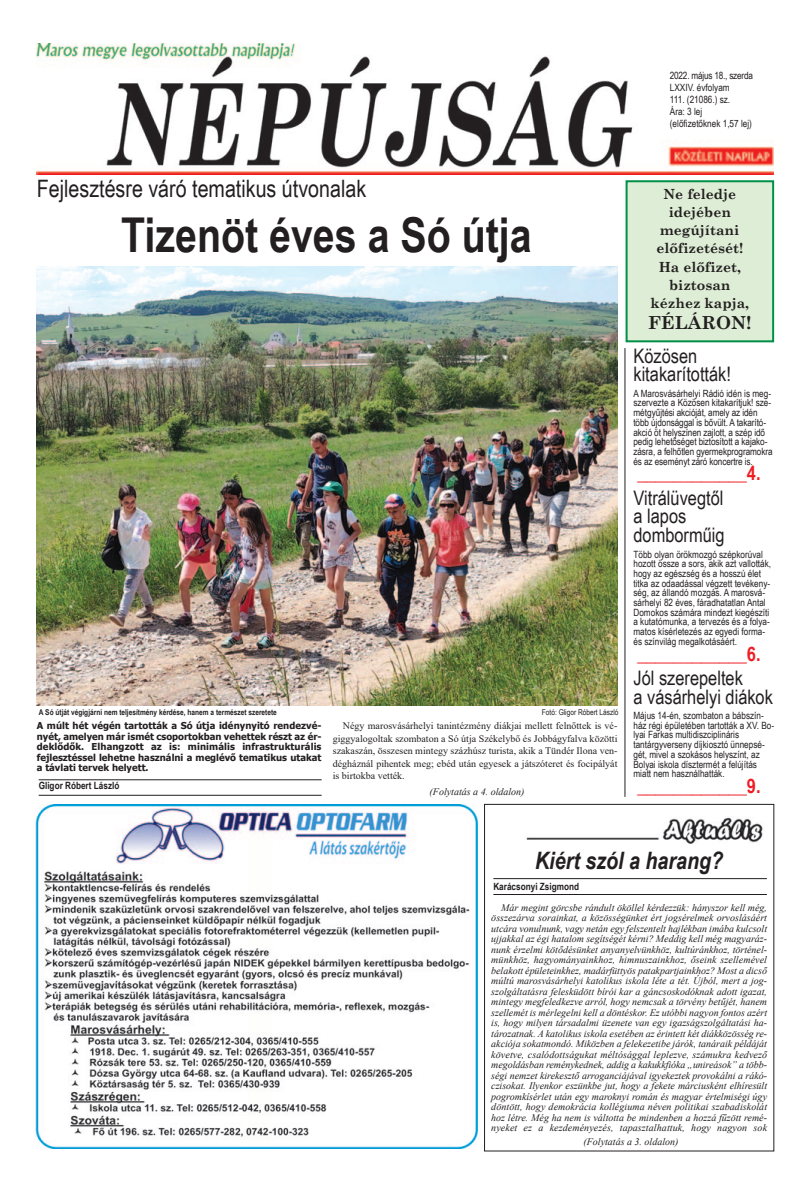
<style>
.page{position:relative;width:811px;height:1191px;background:#fff}
.page>*{position:absolute;margin:0;border:0;box-sizing:border-box;transform-origin:0 0}
.t1{font:700 48px "Arial Narrow";color:#231f20}
.t2{font:24px "Arial Narrow";color:#231f20}
.t3{font:italic 700 24px "Arial Narrow";color:#231f20}
.t4{font:20px/18.7px "Arial Narrow";color:#231f20}
.t5{font:700 20px "Arial Narrow";color:#ee1d23}
.t6{font:700 18px "Century Schoolbook";color:#231f20}
.t7{font:700 14px "Century Schoolbook";color:#231f20}
.t8{font:italic 10px/10.5px "Times New Roman";letter-spacing:.01em;color:#231f20;text-align:justify}
.t9{font:10px/9.7px "Arial Narrow";color:#231f20}
.t10{font:10px/12.5px "Times New Roman";color:#231f20;text-align:justify}
.t11{font:700 10px "Arial Narrow";color:#231f20}
.t12{font:10px "Arial Narrow";letter-spacing:-.02em;color:#231f20}
.t13{font:700 9.5px/10.5px "Tahoma";color:#231f20;text-align:justify}
.t14{font:700 8px "Arial Narrow";color:#231f20}
.t15{font:8px "Arial Narrow";color:#231f20}
</style>
<div class="page">
<img style="left:37px;top:44px;width:737px;height:130px">
<hr style="left:625px;top:348px;width:1px;height:449px;background:#231f20">
<div style="left:484px;top:804px;width:290px;height:347px;border:1px solid #231f20"></div>
<hr style="left:493px;top:894px;width:274px;height:1px;background:#231f20">
<hr style="left:493px;top:878px;width:274px;height:1px;background:#231f20">
<img style="left:526px;top:817px;width:237px;height:26px">
<hr style="left:39px;top:795px;width:283px;height:1px;background:#231f20">
<hr style="left:39px;top:779px;width:283px;height:1px;background:#231f20">
<img style="left:35px;top:804px;width:443px;height:345px">
<div style="left:627px;top:182px;width:145px;height:158px;background:#deeed6"></div>
<div style="left:625px;top:180px;width:149px;height:162px;border:2px solid #008f46"></div>
<img style="left:37px;top:266px;width:580px;height:439px">
<p class="t12" style="left:670px;top:69px;width:85px">2022. május 18., szerda</p>
<p class="t9" style="left:670px;top:82px;width:61px">LXXIV. évfolyam</p>
<p class="t9" style="left:670px;top:94px;width:62px">111. (21086.) sz.</p>
<p class="t9" style="left:670px;top:106px;width:34px">Ára: 3 lej</p>
<p class="t9" style="left:670px;top:118px;width:84px">(előfizetőknek 1,57 lej)</p>
<p class="t2" style="left:37px;top:175px;width:331px">Fejlesztésre váró tematikus útvonalak</p>
<p class="t1" style="left:121px;top:207px;width:412px">Tizenöt éves a Só útja</p>
<p class="t14" style="left:39px;top:707px;width:239px">A Só útját végigjárni nem teljesítmény kérdése, hanem a természet szeretete</p>
<p class="t15" style="left:542px;top:707px;width:78px">Fotó: Gligor Róbert László</p>
<p class="t13" style="left:37px;top:720px;width:286px">A múlt hét végén tartották a Só útja idénynyitó rendezvé&shy;nyét, amelyen már ismét csoportokban vehettek részt az ér&shy;deklődők. Elhangzott az is: minimális infrastrukturális fejlesztéssel lehetne használni a meglévő tematikus utakat a távlati tervek helyett.</p>
<p class="t10" style="left:333px;top:719px;width:286px;text-indent:10px">Négy marosvásárhelyi tanintézmény diákjai mellett felnőttek is vé&shy;giggyalogoltak szombaton a Só útja Székelybő és Jobbágyfalva közötti szakaszán, összesen mintegy százhúsz turista, akik a Tündér Ilona ven&shy;dégháznál pihentek meg; ebéd után egyesek a játszóteret és focipályát is birtokba vették.</p>
<p class="t11" style="left:39px;top:780px;width:82px">Gligor Róbert László</p>
<p class="t8" style="left:429px;top:786px;width:97px">(Folytatás a 4. oldalon)</p>
<p class="t7" style="left:663px;top:185px;width:74px">Ne feledje</p>
<p class="t7" style="left:668px;top:203px;width:64px">idejében</p>
<p class="t7" style="left:660px;top:221px;width:81px">megújítani</p>
<p class="t7" style="left:656px;top:240px;width:88px">előfizetését!</p>
<p class="t7" style="left:658px;top:258px;width:84px">Ha előfizet,</p>
<p class="t7" style="left:669px;top:276px;width:63px">biztosan</p>
<p class="t7" style="left:650px;top:294px;width:100px">kézhez kapja,</p>
<p class="t6" style="left:648px;top:311px;width:105px">FÉLÁRON!</p>
<p class="t4" style="left:633px;top:346px;width:99px">Közösen kitakarították!</p>
<p class="t9" style="left:633px;top:388px;width:141px">A Marosvásárhelyi Rádió idén is meg&shy;szervezte a Közösen kitakarítjuk! sze&shy;métgyűjtési akcióját, amely az idén több újdonsággal is bővült. A takarító&shy;akció öt helyszínen zajlott, a szép idő pedig lehetőséget biztosított a kajako&shy;zásra, a felhőtlen gyermekprogramokra és az eseményt záró koncertre is.</p>
<p class="t5" style="left:637px;top:462px;width:125px">____________4.</p>
<p class="t4" style="left:633px;top:488px;width:93px">Vitrálüvegtől a lapos domborműig</p>
<p class="t9" style="left:633px;top:549px;width:139px">Több olyan örökmozgó szépkorúval hozott össze a sors, akik azt vallották, hogy az egészség és a hosszú élet titka az odaadással végzett tevékeny&shy;ség, az állandó mozgás. A marosvá&shy;sárhelyi 82 éves, fáradhatatlan Antal Domokos számára mindezt kiegészíti a kutatómunka, a tervezés és a folya&shy;matos kísérletezés az egyedi forma&shy;és színvilág megalkotásáért.</p>
<p class="t5" style="left:637px;top:642px;width:125px">____________6.</p>
<p class="t4" style="left:633px;top:668px;width:141px">Jól szerepeltek<br>a vásárhelyi diákok</p>
<p class="t9" style="left:633px;top:710px;width:142px">Május 14-én, szombaton a bábszín&shy;ház régi épületében tartották a XV. Bo&shy;lyai Farkas multidiszciplináris tantárgyverseny díjkiosztó ünnepsé&shy;gét, mivel a szokásos helyszínt, az Bolyai iskola dísztermét a felújítás miatt nem használhatták.</p>
<p class="t5" style="left:637px;top:774px;width:125px">____________9.</p>
<p class="t3" style="left:535px;top:846px;width:190px">Kiért szól a harang?</p>
<p class="t8" style="left:491px;top:902px;width:277px;text-indent:10px">Már megint görcsbe rándult ököllel kérdezzük: hányszor kell még, összezárva sorainkat, a közösségünket ért jogsérelmek orvoslásáért utcára vonulnunk, vagy netán egy felszentelt hajlékban imába kulcsolt ujjakkal az égi hatalom segítségét kérni? Meddig kell még magyaráz&shy;nunk érzelmi kötődésünket anyanyelvünkhöz, kultúránkhoz, történel&shy;münkhöz, hagyományainkhoz, himnuszainkhoz, őseink szellemével belakott épületeinkhez, madárfüttyös patakpartjainkhoz? Most a dicső múltú marosvásárhelyi katolikus iskola léte a tét. Újból, mert a jog&shy;szolgáltatásra felesküdött bírói kar a gáncsoskodóknak adott igazat, mintegy megfeledkezve arról, hogy nemcsak a törvény betűjét, hanem szellemét is mérlegelni kell a döntéskor. Ez utóbbi nagyon fontos azért is, hogy milyen társadalmi üzenete van egy igazságszolgáltatási ha&shy;tározatnak. A katolikus iskola esetében az érintett két diákközösség re&shy;akciója sokatmondó. Miközben a felekezetibe járók, tanáraik példáját követve, csalódottságukat méltósággal leplezve, számukra kedvező megoldásban reménykednek, addig a kakukkfióka „unireások” a több&shy;ségi nemzet kirekesztő arroganciájával igyekeztek provokálni a rákó&shy;czisokat. Ilyenkor eszünkbe jut, hogy a fekete márciusként elhíresült pogromkísérlet után egy maroknyi román és magyar értelmiségi úgy döntött, hogy demokrácia kollégiuma néven politikai szabadiskolát hoz létre. Még ha nem is váltotta be mindenben a hozzá fűzött remé&shy;nyeket ez a kezdeményezés, tapasztalhattuk, hogy nagyon sok</p>
<p class="t11" style="left:493px;top:881px;width:87px">Karácsonyi Zsigmond</p>
<p class="t8" style="left:583px;top:1136px;width:96px">(Folytatás a 3. oldalon)</p>
</div>
